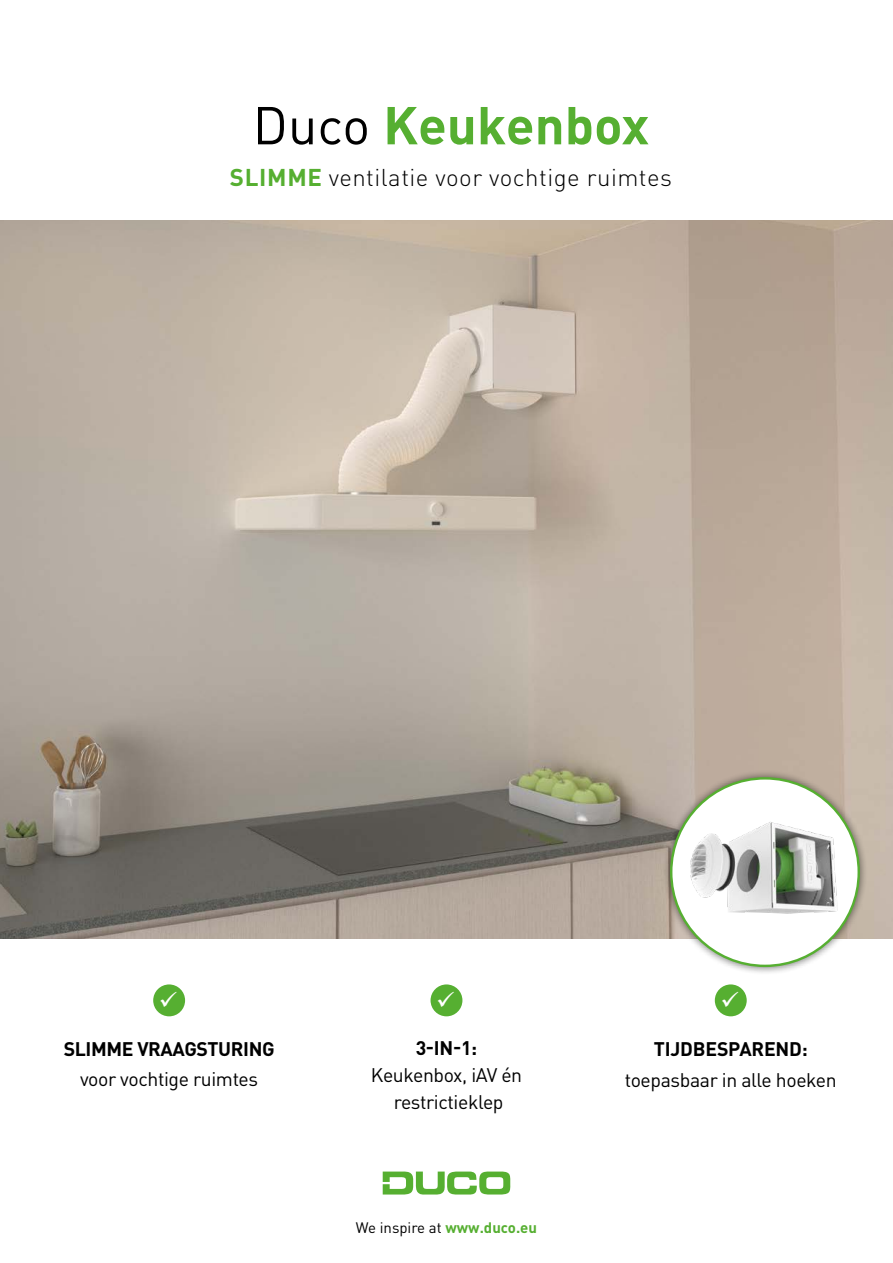
<style>
.page{position:relative;width:893px;height:1263px;background:#fff}
.page>*{position:absolute;margin:0;border:0;box-sizing:border-box;transform-origin:0 0}
.t1{font:700 52.5px "DINOT";color:#56af31}
.t2{font:300 24px "DINOT";letter-spacing:.02em;color:#000}
.t3{font:19.5px/27px "DINOT";letter-spacing:-.02em;color:#000;text-align:center}
.t4{font:700 19.5px "DINOT";letter-spacing:-.02em;color:#000}
.t5{font:15px "DINOT";color:#000}
.s1{font-weight:400;color:#000}
.s2{font-weight:700;color:#56af31}
</style>
<div class="page">
<img style="left:0;top:220px;width:893px;height:719px">
<div style="left:663px;top:770px;width:204px;height:205px;background:#000;opacity:.5"></div>
<img style="left:671px;top:778px;width:188px;height:188px;border-radius:94px">
<div style="left:153px;top:984px;width:32px;height:32px;background:#56af31;border-radius:50%"></div>
<div style="left:431px;top:984px;width:31px;height:32px;background:#56af31;border-radius:50%"></div>
<div style="left:715px;top:984px;width:32px;height:32px;background:#56af31;border-radius:50%"></div>
<svg style="left:383px;top:1171px;width:127px;height:24px"></svg>
<h1 class="t1" style="left:253px;top:90px;width:398px"><span class="s1">Duco</span> Keukenbox</h1>
<p class="t2" style="left:230px;top:161px;width:444px"><span class="s2">SLIMME</span> ventilatie voor vochtige ruimtes</p>
<p class="t4" style="left:64px;top:1035px;width:212px">SLIMME VRAAGSTURING</p>
<p class="t3" style="left:80px;top:1064px;width:179px">voor vochtige ruimtes</p>
<p class="t4" style="left:416px;top:1034px;width:63px">3-IN-1:</p>
<p class="t3" style="left:371px;top:1060px;width:153px">Keukenbox, iAV én restrictieklep</p>
<p class="t5" style="left:356px;top:1217px;width:183px">We inspire at <span class="s2">www.duco.eu</span></p>
<p class="t4" style="left:654px;top:1036px;width:155px">TIJDBESPAREND:</p>
<p class="t3" style="left:625px;top:1065px;width:213px">toepasbaar in alle hoeken</p>
</div>
